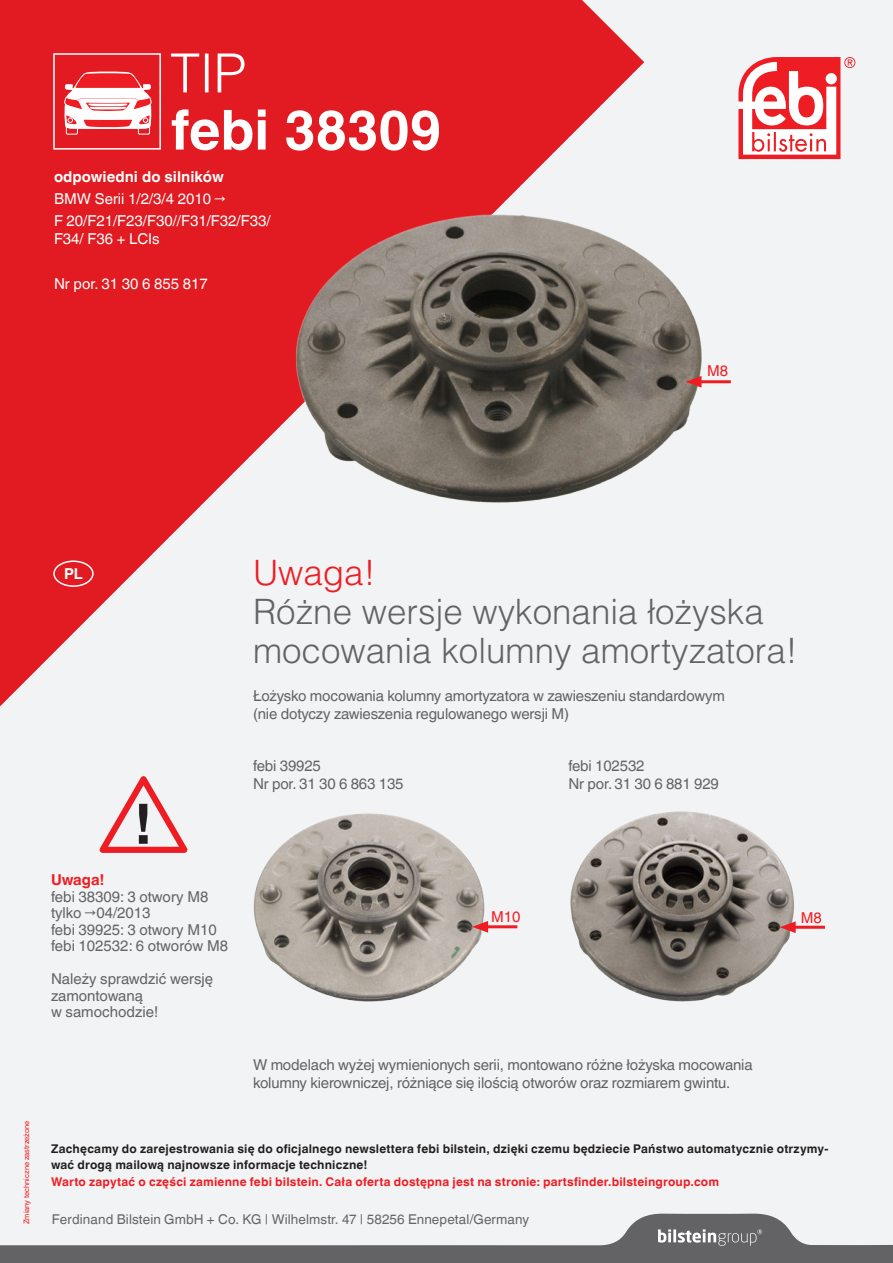
<style>
.page{position:relative;width:893px;height:1263px;background:#f2f3f4}
.page>*{position:absolute;margin:0;border:0;box-sizing:border-box;transform-origin:0 0}
.t1{font:700 55.2px "Helvetica World";letter-spacing:-.005em;color:#fff}
.t2{font:300 34.95px/39px "Helvetica LT Pro";color:#636366}
.t3{font:300 34.95px "Helvetica LT Pro";color:#ee1d23}
.t4{font:15px/16.5px "Helvetica World";letter-spacing:-.01em;color:#636366}
.t5{font:15px/22.2px "Helvetica World";color:#fff}
.t6{font:700 15px "Helvetica World";color:#fff}
.t7{font:15px "Helvetica World";color:#ee1d23}
.t8{font:700 15px "Helvetica World";color:#ee1d23}
.t9{font:13.5px "Helvetica World";letter-spacing:.01em;color:#656568}
.t10{font:700 12px/16.5px "Helvetica World";letter-spacing:.015em;color:#231f20}
.t11{font:700 12px "Helvetica World";letter-spacing:.015em;color:#ee1d23}
.t12{font:7.5px "Helvetica World";color:#ee1d23}
</style>
<div class="page">
<svg style="left:0;top:0;width:644px;height:707px;fill:#e11b21"></svg>
<svg style="left:0;top:1213px;width:893px;height:50px"></svg>
<svg style="left:738px;top:57px;width:117px;height:102px"></svg>
<div style="left:53px;top:53px;width:108px;height:97px;border:2px solid #fff"></div>
<div style="left:66px;top:123px;width:12px;height:11px;border:1px solid #fff"></div>
<div style="left:138px;top:123px;width:12px;height:11px;border:1px solid #fff"></div>
<svg style="left:63px;top:71px;width:90px;height:58px"></svg>
<div style="left:53px;top:560px;width:41px;height:27px;border:2px solid #fff;border-radius:50%"></div>
<svg style="left:171px;top:54px;width:73px;height:38px"></svg>
<svg style="left:99px;top:776px;width:89px;height:77px"></svg>
<img style="left:273px;top:194px;width:452px;height:328px">
<hr style="left:696px;top:380px;width:35px;height:3px;background:#ee1d23">
<svg style="left:685px;top:376px;width:17px;height:12px"></svg>
<img style="left:253px;top:813px;width:242px;height:189px">
<hr style="left:482px;top:925px;width:35px;height:3px;background:#ee1d23">
<svg style="left:472px;top:921px;width:16px;height:12px"></svg>
<img style="left:570px;top:811px;width:239px;height:191px">
<hr style="left:790px;top:926px;width:35px;height:3px;background:#ee1d23">
<svg style="left:780px;top:921px;width:16px;height:12px"></svg>
<h1 class="t1" style="left:171px;top:98px;width:272px">febi 38309</h1>
<p class="t6" style="left:54px;top:168px;width:171px">odpowiedni do silników</p>
<p class="t5" style="left:54px;top:188px;width:218px">BMW Serii 1/2/3/4 2010 →<br>F 20/F21/F23/F30//F31/F32/F33/</p>
<p class="t5" style="left:54px;top:228px;width:107px">F34/ F36 + LCIs</p>
<p class="t5" style="left:54px;top:273px;width:155px">Nr por. 31 30 6 855 817</p>
<p class="t7" style="left:707px;top:362px;width:23px">M8</p>
<p class="t6" style="left:64px;top:565px;width:20px">PL</p>
<h2 class="t3" style="left:253px;top:551px;width:124px">Uwaga!</h2>
<h2 class="t2" style="left:253px;top:592px;width:546px">Różne wersje wykonania łożyska mocowania kolumny amortyzatora!</h2>
<p class="t4" style="left:253px;top:687px;width:473px;line-height:18px">Łożysko mocowania kolumny amortyzatora w zawieszeniu standardowym (nie dotyczy zawieszenia regulowanego wersji M)</p>
<p class="t4" style="left:253px;top:756px;width:152px;line-height:18px">febi 39925<br>Nr por. 31 30 6 863 135</p>
<p class="t4" style="left:568px;top:756px;width:152px;line-height:18px">febi 102532<br>Nr por. 31 30 6 881 929</p>
<p class="t12" style="left:22px;top:1224px;width:105px;rotate:-90deg">Zmiany techniczne zastrzeżone</p>
<p class="t8" style="left:51px;top:871px;width:55px">Uwaga!</p>
<p class="t4" style="left:51px;top:888px;width:179px">febi 38309: 3 otwory M8 tylko →04/2013<br>febi 39925: 3 otwory M10 febi 102532: 6 otworów M8</p>
<p class="t4" style="left:51px;top:971px;width:164px">Należy sprawdzić wersję zamontowaną<br>w samochodzie!</p>
<p class="t7" style="left:491px;top:908px;width:31px">M10</p>
<p class="t7" style="left:801px;top:909px;width:23px">M8</p>
<p class="t4" style="left:253px;top:1056px;width:501px;line-height:18px">W modelach wyżej wymienionych serii, montowano różne łożyska mocowania kolumny kierowniczej, różniące się ilością otworów oraz rozmiarem gwintu.</p>
<p class="t10" style="left:51px;top:1140px;width:779px">Zachęcamy do zarejestrowania się do oficjalnego newslettera febi bilstein, dzięki czemu będziecie Państwo automatycznie otrzymy&shy;wać drogą mailową najnowsze informacje techniczne!</p>
<p class="t11" style="left:51px;top:1174px;width:670px">Warto zapytać o części zamienne febi bilstein. Cała oferta dostępna jest na stronie: partsfinder.bilsteingroup.com</p>
<p class="t9" style="left:52px;top:1211px;width:479px">Ferdinand Bilstein GmbH + Co. KG | Wilhelmstr. 47 | 58256 Ennepetal/Germany</p>
</div>
